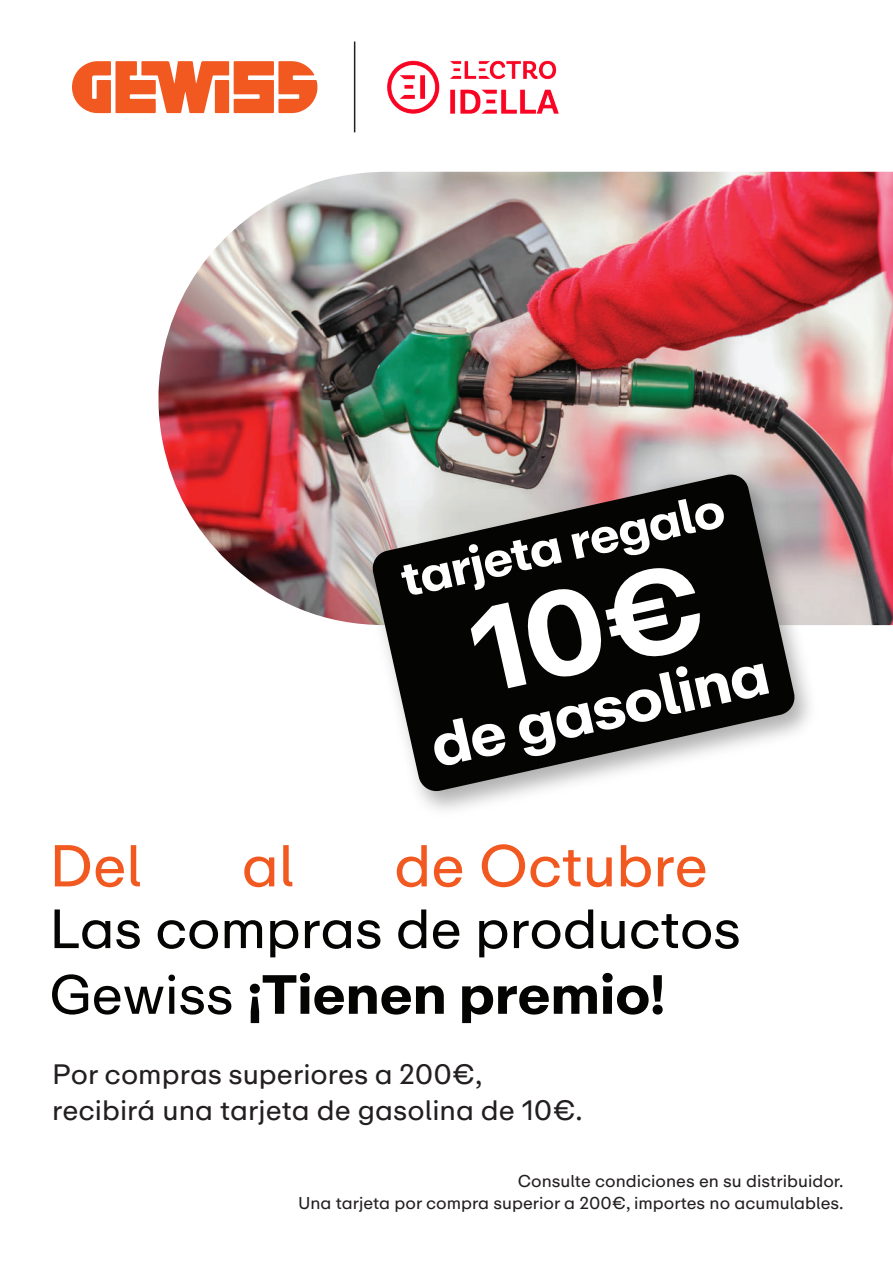
<style>
.page{position:relative;width:893px;height:1263px;background:#fff}
.page>*{position:absolute;margin:0;border:0;box-sizing:border-box;transform-origin:0 0}
.t1{font:700 60.75px "ABC Repro";color:#fff}
.t2{font:58.5px "ABC Repro";letter-spacing:-.01em;color:#f15921}
.t3{font:54.75px/65.7px "ABC Repro";letter-spacing:-.01em;color:#040503}
.t4{font:700 49.5px "ABC Repro";color:#fff}
.t5{font:27.9px/35.4px "ABC Repro";color:#231f20}
.t6{font:17.1px/21.6px "ABC Repro";color:#231f20;text-align:right}
.s1{font-weight:700}
</style>
<div class="page">
<img style="left:158px;top:172px;width:735px;height:453px">
<svg style="left:72px;top:61px;width:245px;height:52px"></svg>
<hr style="left:354px;top:41px;width:1px;height:91px;background:#231f20">
<img style="left:358px;top:462px;width:467px;height:348px">
<svg style="left:371px;top:473px;width:425px;height:320px;background:#5a5857"></svg>
<img style="left:387px;top:60px;width:172px;height:54px">
<div style="left:467px;top:560px;width:240px;height:133px;background:#040503"></div>
<h3 class="t4" style="left:394px;top:549px;width:332px;rotate:-13deg">tarjeta regalo</h3>
<h1 class="t1" style="left:422px;top:709px;width:347px;rotate:-13deg">de gasolina</h1>
<h2 class="t2" style="left:49px;top:829px;width:95px">Del</h2>
<h2 class="t2" style="left:242px;top:829px;width:55px">al</h2>
<h2 class="t2" style="left:394px;top:829px;width:316px">de Octubre</h2>
<h3 class="t3" style="left:49px;top:896px;width:693px">Las compras de productos<br>Gewiss <span class="s1">¡Tienen premio!</span></h3>
<h3 class="t5" style="left:52px;top:1057px;width:532px">Por compras superiores a 200€, recibirá una tarjeta de gasolina de 10€.</h3>
<p class="t6" style="left:298px;top:1170px;width:547px">Consulte condiciones en su distribuidor.<br>Una tarjeta por compra superior a 200€, importes no acumulables.</p>
</div>
